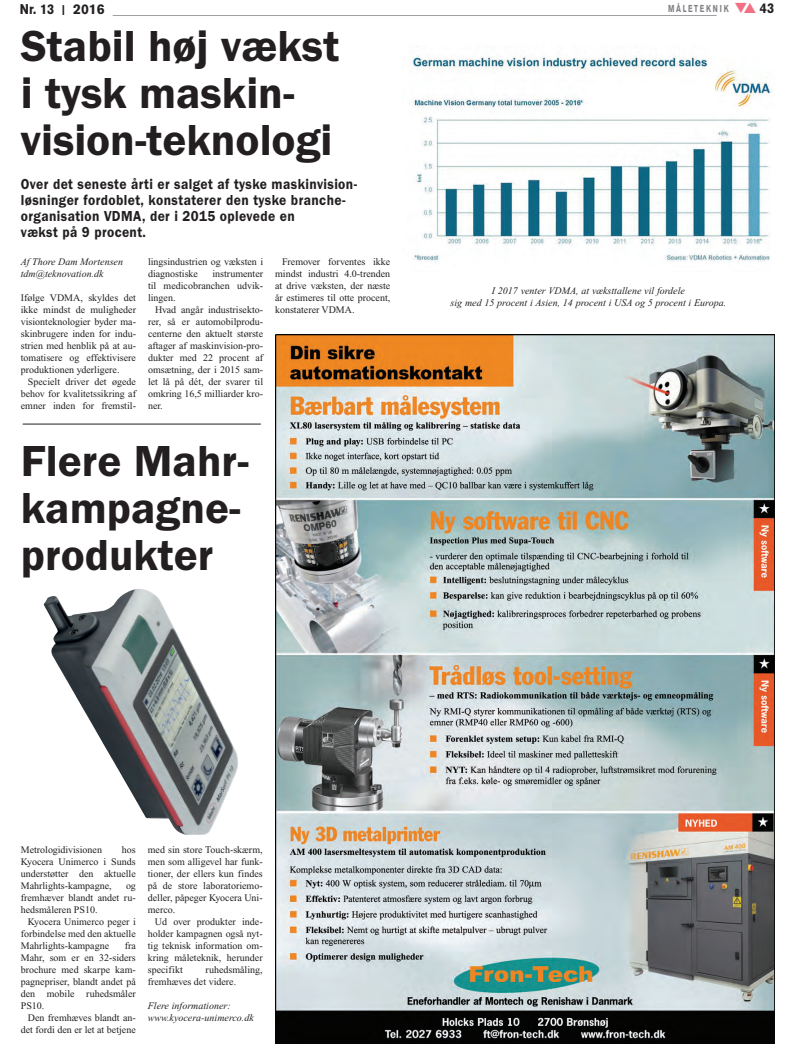
<style>
.page{position:relative;width:794px;height:1049px;background:#fff}
.page>*{position:absolute;margin:0;border:0;box-sizing:border-box;transform-origin:0 0}
.t1{font:600 45px/47px "Franklin Gothic";color:#231f20}
.t2{font:600 15px/16px "Franklin Gothic";letter-spacing:.03em;color:#231f20;scale:.9 1}
.t3{font:700 14px "Akzidenz Grotesk BE";color:#231f20;scale:.9 1}
.t4{font:10px/12px "Times New Roman PS Std";color:#231f20}
.t5{font:italic 10px/12px "Times New Roman";color:#231f20}
.t6{font:700 10px "Akzidenz Grotesk BE";letter-spacing:.225em;color:#808285;scale:.7 1}
.s1{color:#f17085}
.s2{font-size:14px;color:#231f20}
</style>
<div class="page">
<hr style="left:113px;top:15px;width:603px;height:1px;background:#9e9fa3">
<img style="left:275px;top:334px;width:499px;height:709px">
<img style="left:412px;top:56px;width:358px;height:206px">
<div style="left:715px;top:40px;width:64px;height:72px;background:#fff"></div>
<img style="left:715px;top:68px;width:58px;height:39px">
<hr style="left:23px;top:424px;width:238px;height:1px;background:#231f20">
<img style="left:44px;top:589px;width:194px;height:246px">
<p class="t3" style="left:20px;top:4px;width:96px">Nr. 13 I 2016</p>
<p class="t6" style="left:668px;top:5px;width:153px">MÅLETEKNIK <span class="s1">❑</span> <span class="s2">43</span></p>
<p class="t1" style="left:21px;top:26px;width:320px">Stabil høj vækst i tysk maskin&shy;vision-teknologi</p>
<p class="t2" style="left:21px;top:177px;width:375px">Over det seneste årti er salget af tyske maskinvision&shy;løsninger fordoblet, konstaterer den tyske branche&shy;organisation VDMA, der i 2015 oplevede en<br>vækst på 9 procent.</p>
<p class="t5" style="left:21px;top:256px;width:104px">Af Thore Dam Mortensen tdm@teknovation.dk</p>
<p class="t4" style="left:21px;top:292px;width:117px">Ifølge VDMA, skyldes det</p>
<p class="t4" style="left:21px;top:304px;width:117px">ikke mindst de muligheder</p>
<p class="t4" style="left:21px;top:316px;width:117px">visionteknologier byder ma-</p>
<p class="t4" style="left:21px;top:328px;width:117px">skinbrugere inden for indu-</p>
<p class="t4" style="left:21px;top:340px;width:117px">strien med henblik på at au-</p>
<p class="t4" style="left:21px;top:352px;width:117px">tomatisere og effektivisere</p>
<p class="t4" style="left:21px;top:364px;width:100px">produktionen yderligere.</p>
<p class="t4" style="left:28px;top:376px;width:110px">Specielt driver det øgede</p>
<p class="t4" style="left:21px;top:388px;width:117px">behov for kvalitetssikring af</p>
<p class="t4" style="left:21px;top:400px;width:117px">emner inden for fremstil-</p>
<p class="t4" style="left:148px;top:256px;width:117px">lingsindustrien og væksten i diagnostiske</p>
<p class="t4" style="left:212px;top:268px;width:52px">instrumenter</p>
<p class="t4" style="left:148px;top:280px;width:117px">til medicobranchen udvik-</p>
<p class="t4" style="left:148px;top:292px;width:29px">lingen.</p>
<p class="t4" style="left:155px;top:304px;width:110px">Hvad angår industrisekto-</p>
<p class="t4" style="left:148px;top:316px;width:117px">rer, så er automobilprodu-</p>
<p class="t4" style="left:148px;top:328px;width:117px">centerne den aktuelt største</p>
<p class="t4" style="left:148px;top:340px;width:117px">aftager af maskinvision-pro-</p>
<p class="t4" style="left:148px;top:352px;width:117px">dukter med 22 procent af</p>
<p class="t4" style="left:148px;top:364px;width:117px">omsætning, der i 2015 sam-</p>
<p class="t4" style="left:148px;top:376px;width:117px">let lå på dét, der svarer til</p>
<p class="t4" style="left:148px;top:388px;width:117px">omkring 16,5 milliarder kro-</p>
<p class="t4" style="left:148px;top:400px;width:16px">ner.</p>
<p class="t4" style="left:275px;top:256px;width:117px;text-align:justify;text-indent:7px">Fremover forventes ikke mindst industri 4.0-trenden at drive væksten, der næste år estimeres til otte procent, konstaterer VDMA.</p>
<p class="t1" style="left:21px;top:440px;width:230px">Flere Mahr&shy;kampagne&shy;produkter</p>
<p class="t5" style="left:450px;top:285px;width:277px;text-align:center">I 2017 venter VDMA, at væksttallene vil fordele<br>sig med 15 procent i Asien, 14 procent i USA og 5 procent i Europa.</p>
<p class="t4" style="left:21px;top:844px;width:116px;text-align:justify;text-indent:101px">hos Kyocera Unimerco i Sunds understøtter den aktuelle Mahrlights-kampagne,</p>
<p class="t4" style="left:21px;top:844px;width:83px">Metrologidivisionen</p>
<p class="t4" style="left:126px;top:880px;width:11px">og</p>
<p class="t4" style="left:21px;top:892px;width:116px">fremhæver blandt andet ru-</p>
<p class="t4" style="left:21px;top:904px;width:78px">hedsmåleren PS10.</p>
<p class="t4" style="left:28px;top:916px;width:109px">Kyocera Unimerco peger i</p>
<p class="t4" style="left:21px;top:928px;width:116px">forbindelse med den aktuelle</p>
<p class="t4" style="left:21px;top:940px;width:90px">Mahrlights-kampagne</p>
<p class="t4" style="left:125px;top:940px;width:13px">fra</p>
<p class="t4" style="left:21px;top:952px;width:116px">Mahr, som er en 32-siders</p>
<p class="t4" style="left:21px;top:964px;width:116px">brochure med skarpe kam-</p>
<p class="t4" style="left:21px;top:976px;width:116px">pagnepriser, blandt andet på</p>
<p class="t4" style="left:21px;top:988px;width:116px">den mobile ruhedsmåler</p>
<p class="t4" style="left:21px;top:1000px;width:25px">PS10.</p>
<p class="t4" style="left:28px;top:1012px;width:109px">Den fremhæves blandt an-</p>
<p class="t4" style="left:21px;top:1024px;width:116px">det fordi den er let at betjene</p>
<p class="t4" style="left:148px;top:844px;width:116px">med sin store Touch-skærm,</p>
<p class="t4" style="left:148px;top:856px;width:116px">men som alligevel har funk-</p>
<p class="t4" style="left:148px;top:868px;width:116px">tioner, der ellers kun findes</p>
<p class="t4" style="left:148px;top:880px;width:116px">på de store laboratoriemo-</p>
<p class="t4" style="left:148px;top:892px;width:116px">deller, påpeger Kyocera Uni-</p>
<p class="t4" style="left:148px;top:904px;width:29px">merco.</p>
<p class="t4" style="left:155px;top:916px;width:109px">Ud over produkter inde-</p>
<p class="t4" style="left:148px;top:928px;width:116px">holder kampagnen også nyt-</p>
<p class="t4" style="left:148px;top:940px;width:116px">tig teknisk information om-</p>
<p class="t4" style="left:148px;top:952px;width:116px">kring måleteknik, herunder</p>
<p class="t4" style="left:148px;top:964px;width:37px">specifikt</p>
<p class="t4" style="left:148px;top:964px;width:116px;text-indent:58px">ruhedsmåling, fremhæves det videre.</p>
<p class="t5" style="left:148px;top:1000px;width:108px">Flere informationer: www.kyocera-unimerco.dk</p>
</div>
